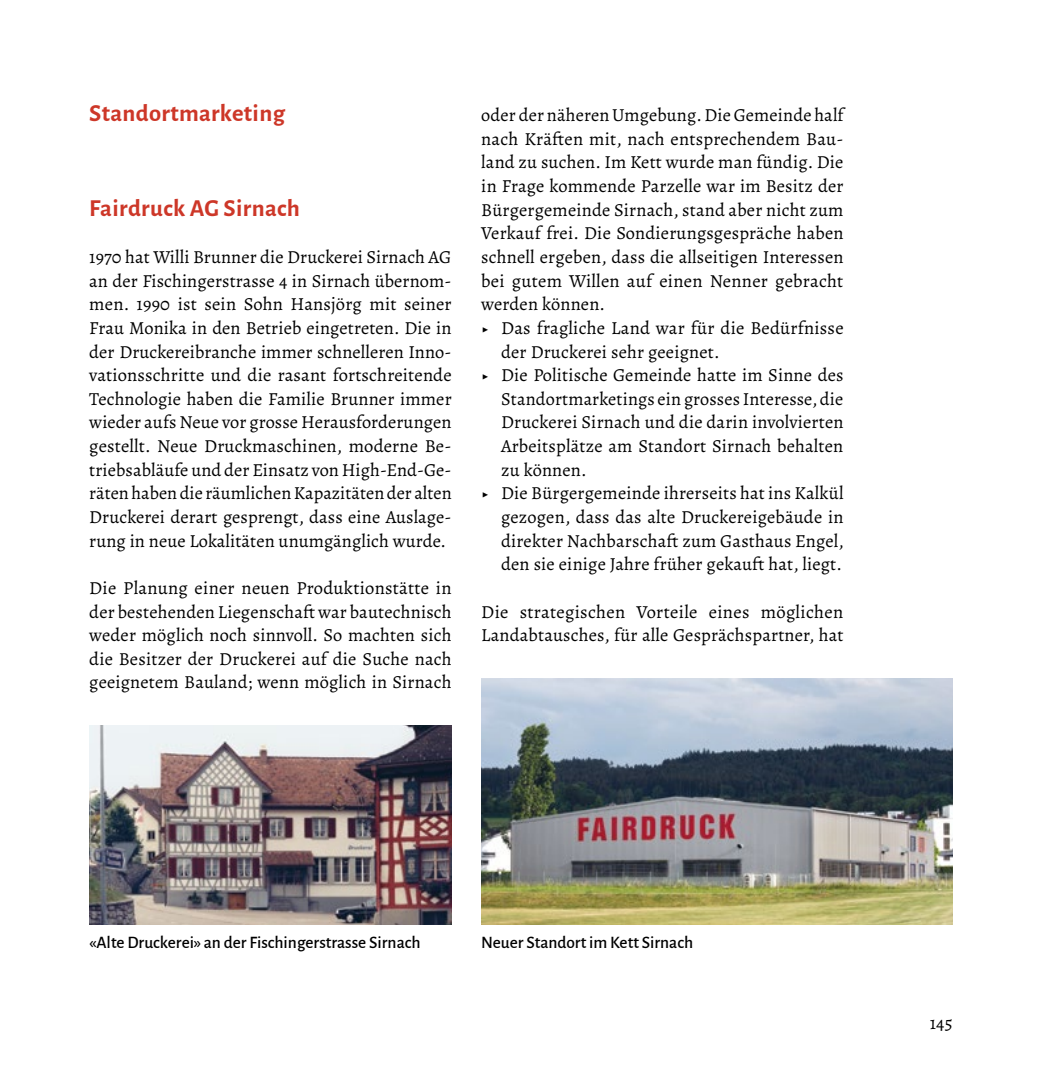
<style>
.page{position:relative;width:1042px;height:1092px;background:#fff}
.page>*{position:absolute;margin:0;border:0;box-sizing:border-box;transform-origin:0 0}
.t1{font:700 24.5px "Alegreya Sans";letter-spacing:.015em;color:#cd3728}
.t2{font:18.38px/23.6px "Alegreya";letter-spacing:.01em;color:#000;text-align:justify}
.t3{font:500 17.5px "Alegreya Sans";color:#000}
.s1{font-family:"Alegreya Sans"}
</style>
<div class="page">
<img style="left:89px;top:725px;width:362px;height:199px">
<img style="left:481px;top:678px;width:471px;height:246px">
<h1 class="t1" style="left:89px;top:95px;width:197px">Standortmarketing</h1>
<h1 class="t1" style="left:89px;top:190px;width:212px">Fairdruck AG Sirnach</h1>
<p class="t2" style="left:89px;top:245px;width:364px">1970 hat Willi Brunner die Druckerei Sirnach AG an der Fischingerstrasse 4 in Sirnach übernom&shy;men. 1990 ist sein Sohn Hansjörg mit seiner Frau Monika in den Betrieb eingetreten. Die in der Druckereibranche immer schnelleren Inno&shy;vationsschritte und die rasant fortschreitende Technologie haben die Familie Brunner immer wieder aufs Neue vor grosse Herausforderungen gestellt. Neue Druckmaschinen, moderne Be&shy;triebsabläufe und der Einsatz von High-End-Ge&shy;räten haben die räumlichen Kapazitäten der alten Druckerei derart gesprengt, dass eine Auslage&shy;rung in neue Lokalitäten unumgänglich wurde.</p>
<p class="t2" style="left:89px;top:576px;width:364px">Die Planung einer neuen Produktionstätte in der bestehenden Liegenschaft war bautechnisch weder möglich noch sinnvoll. So machten sich die Besitzer der Druckerei auf die Suche nach geeignetem Bauland; wenn möglich in Sirnach</p>
<p class="t2" style="left:481px;top:103px;width:364px">oder der näheren Umgebung. Die Gemeinde half</p>
<p class="t2" style="left:481px;top:127px;width:364px">nach Kräften mit, nach entsprechendem Bau-</p>
<p class="t2" style="left:481px;top:150px;width:364px">land zu suchen. Im Kett wurde man fündig. Die</p>
<p class="t2" style="left:481px;top:174px;width:364px">in Frage kommende Parzelle war im Besitz der</p>
<p class="t2" style="left:481px;top:198px;width:364px">Bürgergemeinde Sirnach, stand aber nicht zum</p>
<p class="t2" style="left:481px;top:221px;width:364px">Verkauf frei. Die Sondierungsgespräche haben</p>
<p class="t2" style="left:481px;top:245px;width:364px">schnell ergeben, dass die allseitigen Interessen</p>
<p class="t2" style="left:481px;top:268px;width:363px">bei gutem Willen auf einen Nenner gebracht</p>
<p class="t2" style="left:481px;top:292px;width:125px">werden können.</p>
<p class="t2" style="left:481px;top:316px;width:364px"><span class="s1">▶</span> Das fragliche Land war für die Bedürfnisse</p>
<p class="t2" style="left:501px;top:339px;width:220px">der Druckerei sehr geeignet.</p>
<p class="t2" style="left:481px;top:363px;width:364px"><span class="s1">▶</span> Die Politische Gemeinde hatte im Sinne des</p>
<p class="t2" style="left:501px;top:387px;width:344px">Standortmarketings ein grosses Interesse, die</p>
<p class="t2" style="left:501px;top:410px;width:344px">Druckerei Sirnach und die darin involvierten</p>
<p class="t2" style="left:501px;top:434px;width:344px">Arbeitsplätze am Standort Sirnach behalten</p>
<p class="t2" style="left:501px;top:457px;width:87px">zu können.</p>
<p class="t2" style="left:481px;top:481px;width:364px"><span class="s1">▶</span> Die Bürgergemeinde ihrerseits hat ins Kalkül</p>
<p class="t2" style="left:501px;top:505px;width:344px">gezogen, dass das alte Druckereigebäude in</p>
<p class="t2" style="left:501px;top:528px;width:344px">direkter Nachbarschaft zum Gasthaus Engel,</p>
<p class="t2" style="left:501px;top:552px;width:342px">den sie einige Jahre früher gekauft hat, liegt.</p>
<p class="t2" style="left:481px;top:599px;width:364px">Die strategischen Vorteile eines möglichen<br>Landabtausches, für alle Gesprächspartner, hat</p>
<p class="t3" style="left:89px;top:930px;width:333px">«Alte Druckerei» an der Fischingerstrasse Sirnach</p>
<p class="t3" style="left:481px;top:930px;width:213px">Neuer Standort im Kett Sirnach</p>
<p class="t2" style="left:930px;top:1010px;width:24px">145</p>
</div>
